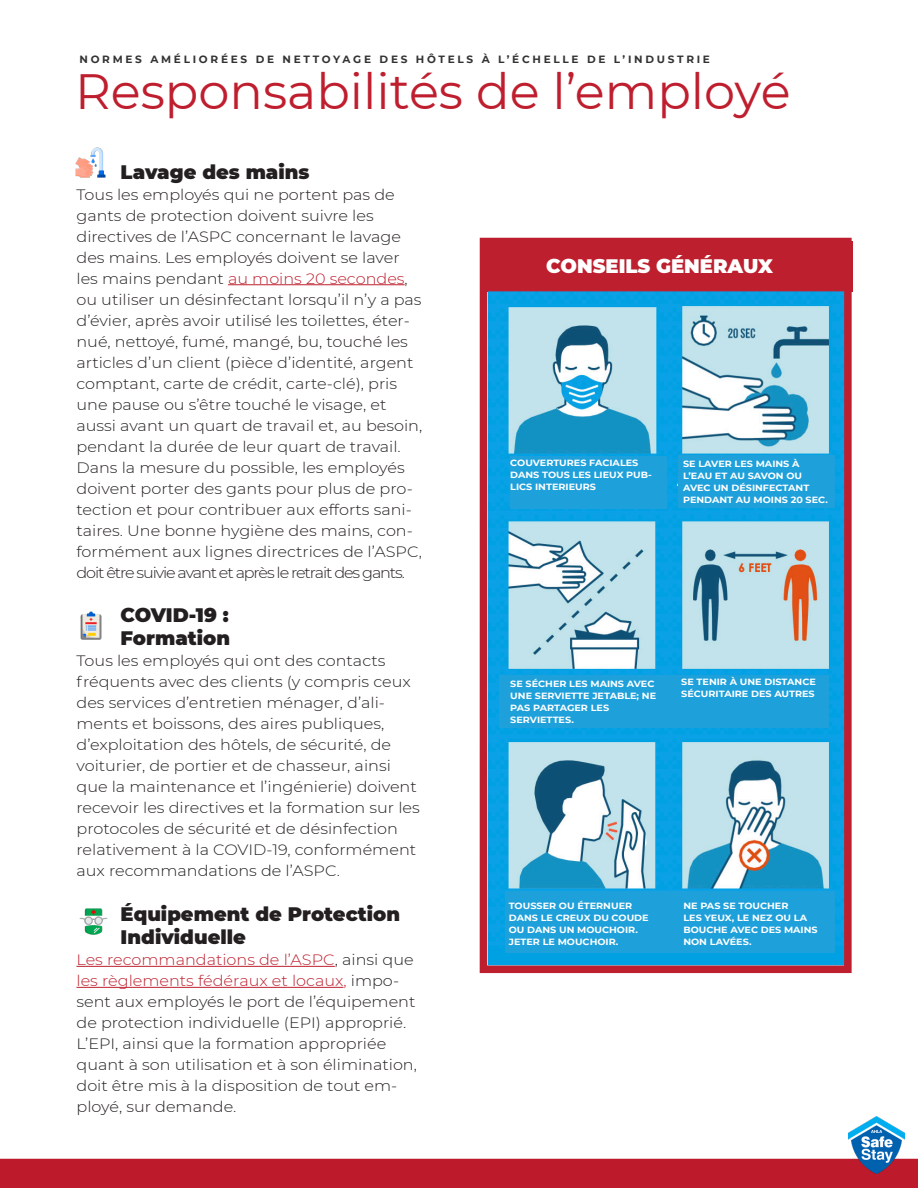
<style>
.page{position:relative;width:918px;height:1188px;background:#fff}
.page>*{position:absolute;margin:0;border:0;box-sizing:border-box;transform-origin:0 0}
.t1{font:49.5px "Montserrat";color:#bf1e2e}
.t2{font:900 19.5px/23.4px "Montserrat";color:#231f20}
.t3{font:900 19.5px "Montserrat";color:#fff}
.t4{font:300 15px/21px "Montserrat";color:#231f20;scale:1.07 1}
.t5{font:700 10.5px "Montserrat";letter-spacing:.26em;color:#333233}
.t6{font:700 9px/12px "Montserrat";color:#fff;scale:1.07 1}
.s1{color:#be1f2e}
</style>
<div class="page">
<div style="left:0;top:1159px;width:918px;height:29px;background:#bd1a2c"></div>
<img style="left:848px;top:1117px;width:56px;height:56px">
<hr style="left:228px;top:284px;width:177px;height:1px;background:#be1f2e">
<hr style="left:76px;top:966px;width:259px;height:1px;background:#be1f2e">
<hr style="left:76px;top:987px;width:268px;height:1px;background:#be1f2e">
<img style="left:75px;top:147px;width:31px;height:31px">
<img style="left:80px;top:611px;width:22px;height:29px">
<img style="left:79px;top:908px;width:28px;height:27px">
<div style="left:484px;top:241px;width:368px;height:51px;background:#be1f2e"></div>
<img style="left:489px;top:291px;width:354px;height:673px">
<div style="left:480px;top:238px;width:372px;height:735px;border:8px solid #be1f2e"></div>
<div style="left:500px;top:675px;width:329px;height:53px;background:#1ea0da"></div>
<div style="left:678px;top:455px;width:156px;height:53px;background:#1ea0da"></div>
<div style="left:510px;top:456px;width:157px;height:52px;background:#1ea0da"></div>
<div style="left:505px;top:891px;width:329px;height:62px;background:#1ea0da"></div>
<p class="t5" style="left:80px;top:51px;width:632px">NORMES AMÉLIORÉES DE NETTOYAGE DES HÔTELS À L’ÉCHELLE DE L’INDUSTRIE</p>
<p class="t1" style="left:75px;top:57px;width:717px">Responsabilités de l’employé</p>
<p class="t2" style="left:121px;top:159px;width:190px">Lavage des mains</p>
<p class="t4" style="left:76px;top:183px;width:325px">Tous les employés qui ne portent pas de gants de protection doivent suivre les directives de l’ASPC concernant le lavage des mains. Les employés doivent se laver les mains pendant <span class="s1">au moins 20 secondes</span>, ou utiliser un désinfectant lorsqu’il n’y a pas d’évier, après avoir utilisé les toilettes, éter&shy;nué, nettoyé, fumé, mangé, bu, touché les articles d’un client (pièce d’identité, argent comptant, carte de crédit, carte-clé), pris une pause ou s’être touché le visage, et aussi avant un quart de travail et, au besoin, pendant la durée de leur quart de travail.<br>Dans la mesure du possible, les employés doivent porter des gants pour plus de pro&shy;tection et pour contribuer aux efforts sani&shy;taires. Une bonne hygiène des mains, con&shy;formément aux lignes directrices de l’ASPC, doit être suivie avant et après le retrait des gants.</p>
<p class="t2" style="left:121px;top:602px;width:111px">COVID-19 :<br>Formation</p>
<p class="t4" style="left:76px;top:650px;width:322px">Tous les employés qui ont des contacts fréquents avec des clients (y compris ceux des services d’entretien ménager, d’ali&shy;ments et boissons, des aires publiques, d’exploitation des hôtels, de sécurité, de voiturier, de portier et de chasseur, ainsi que la maintenance et l’ingénierie) doivent recevoir les directives et la formation sur les protocoles de sécurité et de désinfection relativement à la COVID-19, conformément aux recommandations de l’ASPC.</p>
<p class="t2" style="left:121px;top:901px;width:281px">Équipement de Protection<br>Individuelle</p>
<p class="t4" style="left:76px;top:949px;width:320px"><span class="s1">Les recommandations de l’ASPC</span>, ainsi que <span class="s1">les règlements fédéraux et locaux,</span> impo&shy;sent aux employés le port de l’équipement de protection individuelle (EPI) approprié.<br>L’EPI, ainsi que la formation appropriée quant à son utilisation et à son élimination, doit être mis à la disposition de tout em&shy;ployé, sur demande.</p>
<p class="t3" style="left:546px;top:252px;width:228px">CONSEILS GÉNÉRAUX</p>
<p class="t6" style="left:510px;top:456px;width:134px">COUVERTURES FACIALES<br>DANS TOUS LES LIEUX PUB-<br>LICS INTERIEURS</p>
<p class="t6" style="left:683px;top:457px;width:137px">SE LAVER LES MAINS À<br>L’EAU ET AU SAVON OU<br>AVEC UN DÉSINFECTANT<br>PENDANT AU MOINS 20 SEC.</p>
<p class="t6" style="left:510px;top:677px;width:138px">SE SÉCHER LES MAINS AVEC<br>UNE SERVIETTE JETABLE; NE<br>PAS PARTAGER LES<br>SERVIETTES.</p>
<p class="t6" style="left:681px;top:675px;width:127px">SE TENIR À UNE DISTANCE<br>SÉCURITAIRE DES AUTRES</p>
<p class="t6" style="left:509px;top:900px;width:132px">TOUSSER OU ÉTERNUER<br>DANS LE CREUX DU COUDE<br>OU DANS UN MOUCHOIR.<br>JETER LE MOUCHOIR.</p>
<p class="t6" style="left:683px;top:899px;width:127px">NE PAS SE TOUCHER<br>LES YEUX, LE NEZ OU LA<br>BOUCHE AVEC DES MAINS<br>NON LAVÉES.</p>
</div>
